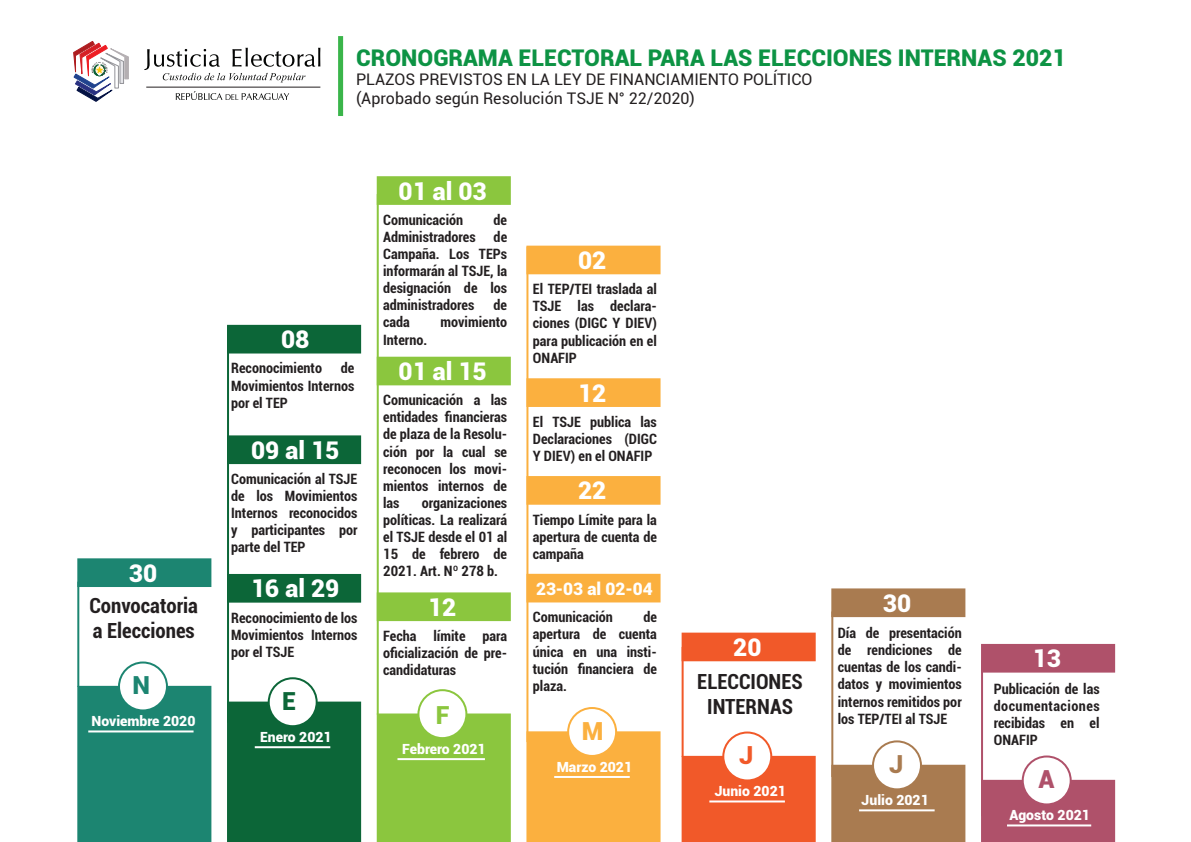
<style>
.page{position:relative;width:1191px;height:842px;background:#fff}
.page>*{position:absolute;margin:0;border:0;box-sizing:border-box;transform-origin:0 0}
.t1{font:900 24.9px "Roboto";color:#1c8571}
.t2{font:900 24.9px "Roboto";color:#0c6638}
.t3{font:900 24.9px "Roboto";color:#8bc63e}
.t4{font:900 24.9px "Roboto";color:#fbb03f}
.t5{font:900 24.9px "Roboto";color:#f15929}
.t6{font:900 24.9px "Roboto";color:#a97b50}
.t7{font:900 24.9px "Roboto";color:#af516a}
.t8{font:900 24.4px "Roboto";color:#fff}
.t9{font:900 23px "Roboto";color:#0d9344}
.t10{font:700 condensed 20.8px/25px "Roboto";color:#231f20;text-align:center}
.t11{font:900 17.2px "Roboto";color:#fff}
.t12{font:16px/19.2px "Roboto";color:#231f20}
.t13{font:700 condensed 14.3px/17.1px "Roboto";color:#231f20;text-align:justify}
.t14{font:900 14px "Roboto";color:#fff}
</style>
<div class="page">
<div style="left:338px;top:36px;width:5px;height:80px;background:#3ab54a"></div>
<svg style="left:176px;top:91px;width:113px;height:9px"></svg>
<svg style="left:144px;top:48px;width:176px;height:34px"></svg>
<svg style="left:73px;top:41px;width:56px;height:61px"></svg>
<hr style="left:146px;top:87px;width:174px;height:1px;background:#231f20">
<div style="left:77px;top:558px;width:134px;height:29px;background:#1c8571;border:2px solid #1c8571"></div>
<div style="left:77px;top:686px;width:134px;height:156px;background:#1c8571"></div>
<div style="left:119px;top:662px;width:48px;height:48px;background:#fff;border-radius:50%"></div>
<div style="left:118px;top:661px;width:50px;height:50px;border:2px solid #1c8571;border-radius:50%"></div>
<hr style="left:88px;top:730px;width:105px;height:2px;background:#fff">
<div style="left:227px;top:325px;width:134px;height:28px;background:#0c6638"></div>
<div style="left:227px;top:435px;width:134px;height:29px;background:#0c6638;border:2px solid #0c6638"></div>
<div style="left:227px;top:574px;width:134px;height:29px;background:#0c6638;border:2px solid #0c6638"></div>
<div style="left:227px;top:702px;width:134px;height:140px;background:#0c6638"></div>
<div style="left:269px;top:678px;width:48px;height:48px;background:#fff;border-radius:50%"></div>
<div style="left:268px;top:677px;width:50px;height:50px;border:2px solid #0c6638;border-radius:50%"></div>
<hr style="left:255px;top:746px;width:75px;height:2px;background:#fff">
<div style="left:377px;top:176px;width:134px;height:29px;background:#8bc63e;border:2px solid #8bc63e"></div>
<div style="left:377px;top:592px;width:134px;height:29px;background:#8bc63e;border:2px solid #8bc63e"></div>
<div style="left:377px;top:357px;width:134px;height:28px;background:#8bc63e"></div>
<div style="left:377px;top:713px;width:134px;height:129px;background:#8bc63e"></div>
<div style="left:418px;top:690px;width:48px;height:48px;background:#fff;border-radius:50%"></div>
<div style="left:417px;top:689px;width:50px;height:50px;border:2px solid #8bc63e;border-radius:50%"></div>
<hr style="left:397px;top:758px;width:88px;height:2px;background:#fff">
<div style="left:526px;top:246px;width:134px;height:28px;background:#fbb03f"></div>
<div style="left:526px;top:378px;width:134px;height:29px;background:#fbb03f;border:2px solid #fbb03f"></div>
<div style="left:526px;top:476px;width:134px;height:29px;background:#fbb03f;border:2px solid #fbb03f"></div>
<div style="left:526px;top:574px;width:134px;height:28px;background:#fbb03f"></div>
<div style="left:526px;top:731px;width:134px;height:111px;background:#fbb03f"></div>
<div style="left:568px;top:708px;width:48px;height:48px;background:#fff;border-radius:50%"></div>
<div style="left:567px;top:707px;width:50px;height:50px;border:2px solid #fbb03f;border-radius:50%"></div>
<hr style="left:554px;top:776px;width:76px;height:2px;background:#fff">
<div style="left:681px;top:633px;width:134px;height:28px;background:#f15929"></div>
<div style="left:681px;top:756px;width:134px;height:86px;background:#f15929"></div>
<div style="left:723px;top:732px;width:48px;height:48px;background:#fff;border-radius:50%"></div>
<div style="left:722px;top:731px;width:50px;height:50px;border:2px solid #f15929;border-radius:50%"></div>
<hr style="left:709px;top:800px;width:76px;height:2px;background:#fff">
<div style="left:831px;top:588px;width:134px;height:29px;background:#a97b50;border:2px solid #a97b50"></div>
<div style="left:831px;top:765px;width:134px;height:77px;background:#a97b50"></div>
<div style="left:873px;top:741px;width:48px;height:48px;background:#fff;border-radius:50%"></div>
<div style="left:872px;top:740px;width:50px;height:50px;border:2px solid #a97b50;border-radius:50%"></div>
<hr style="left:859px;top:809px;width:75px;height:2px;background:#fff">
<div style="left:981px;top:644px;width:134px;height:29px;background:#af516a;border:2px solid #af516a"></div>
<div style="left:981px;top:780px;width:134px;height:62px;background:#af516a"></div>
<div style="left:1022px;top:756px;width:48px;height:48px;background:#fff;border-radius:50%"></div>
<div style="left:1021px;top:755px;width:50px;height:50px;border:2px solid #af516a;border-radius:50%"></div>
<hr style="left:1007px;top:824px;width:84px;height:2px;background:#fff">
<hr style="left:77px;top:582px;width:2px;height:105px;background:#1c8571">
<hr style="left:227px;top:326px;width:2px;height:397px;background:#0c6638">
<hr style="left:377px;top:194px;width:2px;height:520px;background:#8bc63e">
<hr style="left:526px;top:247px;width:2px;height:495px;background:#fbb03f">
<hr style="left:681px;top:647px;width:2px;height:110px;background:#f15929">
<hr style="left:831px;top:611px;width:2px;height:166px;background:#a97b50">
<hr style="left:981px;top:660px;width:2px;height:156px;background:#af516a">
<h2 class="t8" style="left:129px;top:556px;width:30px">30</h2>
<h3 class="t10" style="left:89px;top:592px;width:110px;text-align:left">Convocatoria a Elecciones</h3>
<h1 class="t1" style="left:133px;top:668px;width:19px">N</h1>
<p class="t14" style="left:92px;top:711px;width:105px">Noviembre 2020</p>
<h3 class="t9" style="left:356px;top:41px;width:711px">CRONOGRAMA ELECTORAL PARA LAS ELECCIONES INTERNAS 2021</h3>
<p class="t12" style="left:356px;top:69px;width:458px">PLAZOS PREVISTOS EN LA LEY DE FINANCIAMIENTO POLÍTICO (Aprobado según Resolución TSJE N° 22/2020)</p>
<h2 class="t8" style="left:281px;top:322px;width:30px">08</h2>
<p class="t13" style="left:231px;top:359px;width:92px">Reconocimiento</p>
<p class="t13" style="left:231px;top:359px;width:125px;text-indent:110px">de Movimientos Internos por el TEP</p>
<h2 class="t8" style="left:251px;top:433px;width:90px">09 al 15</h2>
<p class="t13" style="left:231px;top:470px;width:128px">Comunicación al TSJE de los Movimientos Internos reconocidos y participantes por parte del TEP</p>
<h2 class="t8" style="left:251px;top:571px;width:90px">16 al 29</h2>
<p class="t13" style="left:231px;top:608px;width:128px">Reconocimiento de los Movimientos Internos por el TSJE</p>
<h1 class="t2" style="left:282px;top:684px;width:15px">E</h1>
<p class="t14" style="left:260px;top:727px;width:73px">Enero 2021</p>
<h2 class="t8" style="left:398px;top:174px;width:90px">01 al 03</h2>
<p class="t13" style="left:383px;top:211px;width:82px">Comunicación</p>
<p class="t13" style="left:493px;top:211px;width:15px">de</p>
<p class="t13" style="left:383px;top:228px;width:94px">Administradores</p>
<p class="t13" style="left:383px;top:228px;width:125px;text-indent:110px">de Campaña. Los TEPs informarán al TSJE, la designación de los administradores</p>
<p class="t13" style="left:493px;top:296px;width:15px">de</p>
<p class="t13" style="left:383px;top:313px;width:28px">cada</p>
<p class="t13" style="left:440px;top:313px;width:68px">movimiento</p>
<p class="t13" style="left:383px;top:330px;width:45px">Interno.</p>
<h2 class="t8" style="left:398px;top:354px;width:90px">01 al 15</h2>
<p class="t13" style="left:383px;top:391px;width:125px">Comunicación a las entidades financieras de plaza de la Resolu&shy;ción por la cual se reconocen los movi&shy;mientos internos de las</p>
<p class="t13" style="left:383px;top:494px;width:125px;text-indent:39px">organizaciones políticas. La realizará el TSJE desde el 01 al 15 de febrero de 2021. Art. Nº 278 b.</p>
<h2 class="t8" style="left:428px;top:590px;width:30px">12</h2>
<p class="t13" style="left:383px;top:627px;width:125px">Fecha límite para oficialización de pre&shy;candidaturas</p>
<h1 class="t3" style="left:436px;top:697px;width:15px">F</h1>
<p class="t14" style="left:402px;top:739px;width:85px">Febrero 2021</p>
<h2 class="t8" style="left:578px;top:243px;width:30px">02</h2>
<p class="t13" style="left:533px;top:280px;width:125px">El TEP/TEI traslada al TSJE las declara&shy;ciones (DIGC Y DIEV) para publicación en el ONAFIP</p>
<h2 class="t8" style="left:578px;top:376px;width:30px">12</h2>
<p class="t13" style="left:533px;top:413px;width:125px">El TSJE publica las Declaraciones (DIGC Y DIEV) en el ONAFIP</p>
<h2 class="t8" style="left:578px;top:473px;width:30px">22</h2>
<p class="t13" style="left:533px;top:510px;width:125px">Tiempo Límite para la apertura de cuenta de campaña</p>
<p class="t11" style="left:536px;top:577px;width:118px">23-03 al 02-04</p>
<p class="t13" style="left:533px;top:608px;width:82px">Comunicación</p>
<p class="t13" style="left:533px;top:608px;width:125px;text-indent:110px">de apertura de cuenta única en una insti&shy;tución financiera de plaza.</p>
<h1 class="t4" style="left:582px;top:713px;width:23px">M</h1>
<p class="t14" style="left:557px;top:757px;width:77px">Marzo 2021</p>
<h2 class="t8" style="left:733px;top:630px;width:30px">20</h2>
<h3 class="t10" style="left:697px;top:669px;width:107px">ELECCIONES<br>INTERNAS</h3>
<h1 class="t5" style="left:739px;top:738px;width:15px">J</h1>
<p class="t14" style="left:714px;top:781px;width:73px">Junio 2021</p>
<h2 class="t8" style="left:883px;top:586px;width:30px">30</h2>
<p class="t13" style="left:837px;top:624px;width:125px">Día de presentación de rendiciones de cuentas de los candi&shy;datos y movimientos internos remitidos por los TEP/TEI al TSJE</p>
<h1 class="t6" style="left:889px;top:747px;width:15px">J</h1>
<p class="t14" style="left:861px;top:790px;width:69px">Julio 2021</p>
<h2 class="t8" style="left:1032px;top:641px;width:30px">13</h2>
<p class="t13" style="left:993px;top:680px;width:107px">Publicación de las documentaciones recibidas en el ONAFIP</p>
<h1 class="t7" style="left:1038px;top:762px;width:17px">A</h1>
<p class="t14" style="left:1009px;top:805px;width:82px">Agosto 2021</p>
</div>
